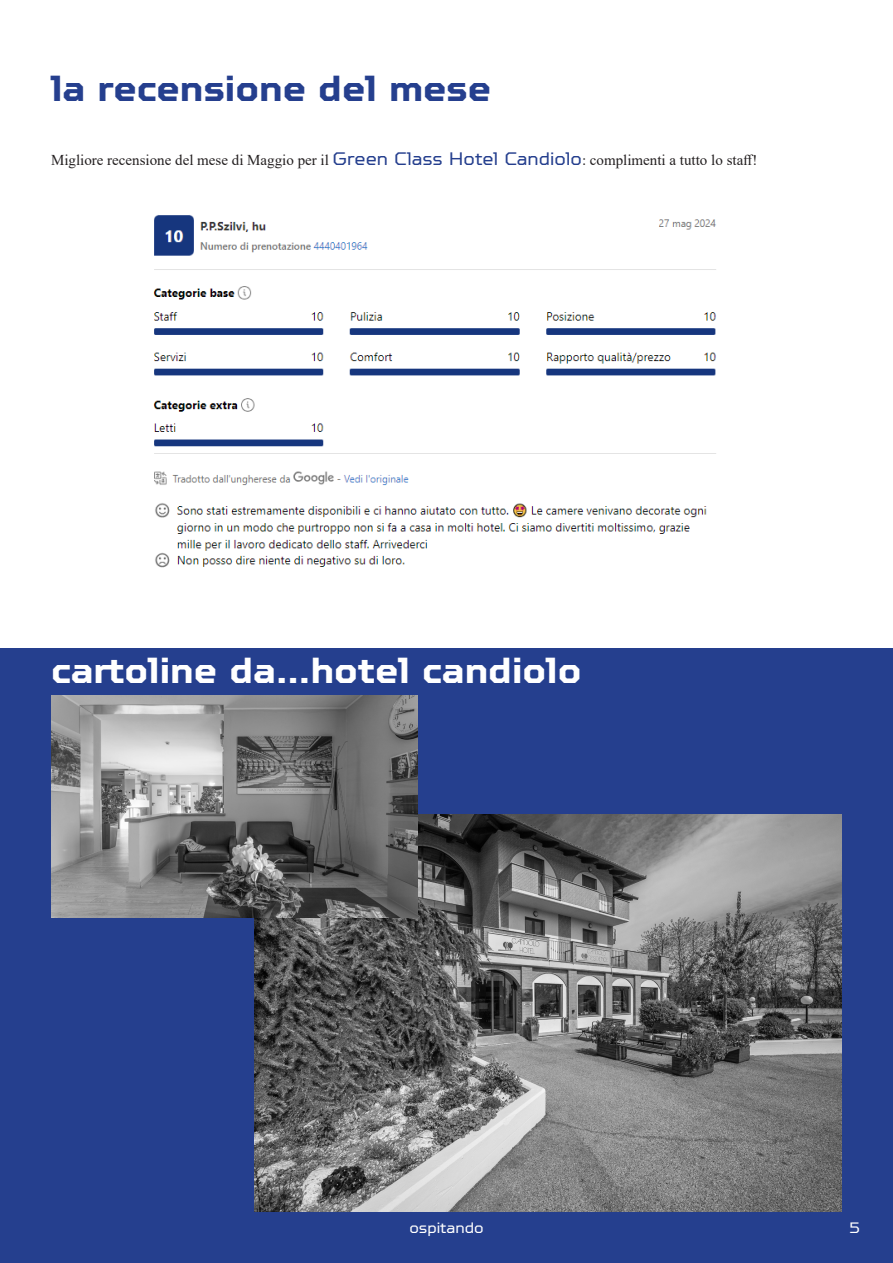
<style>
.page{position:relative;width:893px;height:1263px;background:#fff}
.page>*{position:absolute;margin:0;border:0;box-sizing:border-box;transform-origin:0 0}
.t1{font:700 36px "TT Octosquares Trl";color:#fff}
.t2{font:700 36px "TT Octosquares Trl";color:#253f8e}
.t3{font:15px "Times New Roman";color:#231f20}
.t4{font:15px "TT Octosquares Trl";color:#fff}
.s1{font-family:"TT Octosquares Trl";font-size:18px;color:#253f8e}
</style>
<div class="page">
<div style="left:0;top:649px;width:893px;height:614px;background:#253f8e"></div>
<img style="left:254px;top:815px;width:587px;height:397px">
<img style="left:52px;top:695px;width:365px;height:222px">
<img style="left:153px;top:215px;width:564px;height:353px">
<p class="t2" style="left:51px;top:67px;width:442px">la recensione del mese</p>
<p class="t3" style="left:51px;top:149px;width:708px">Migliore recensione del mese di Maggio per il <span class="s1">Green Class Hotel Candiolo</span>: complimenti a tutto lo staff!</p>
<p class="t1" style="left:51px;top:648px;width:532px">cartoline da...hotel candiolo</p>
<p class="t4" style="left:409px;top:1219px;width:76px">ospitando</p>
<p class="t4" style="left:849px;top:1219px;width:12px">5</p>
</div>
